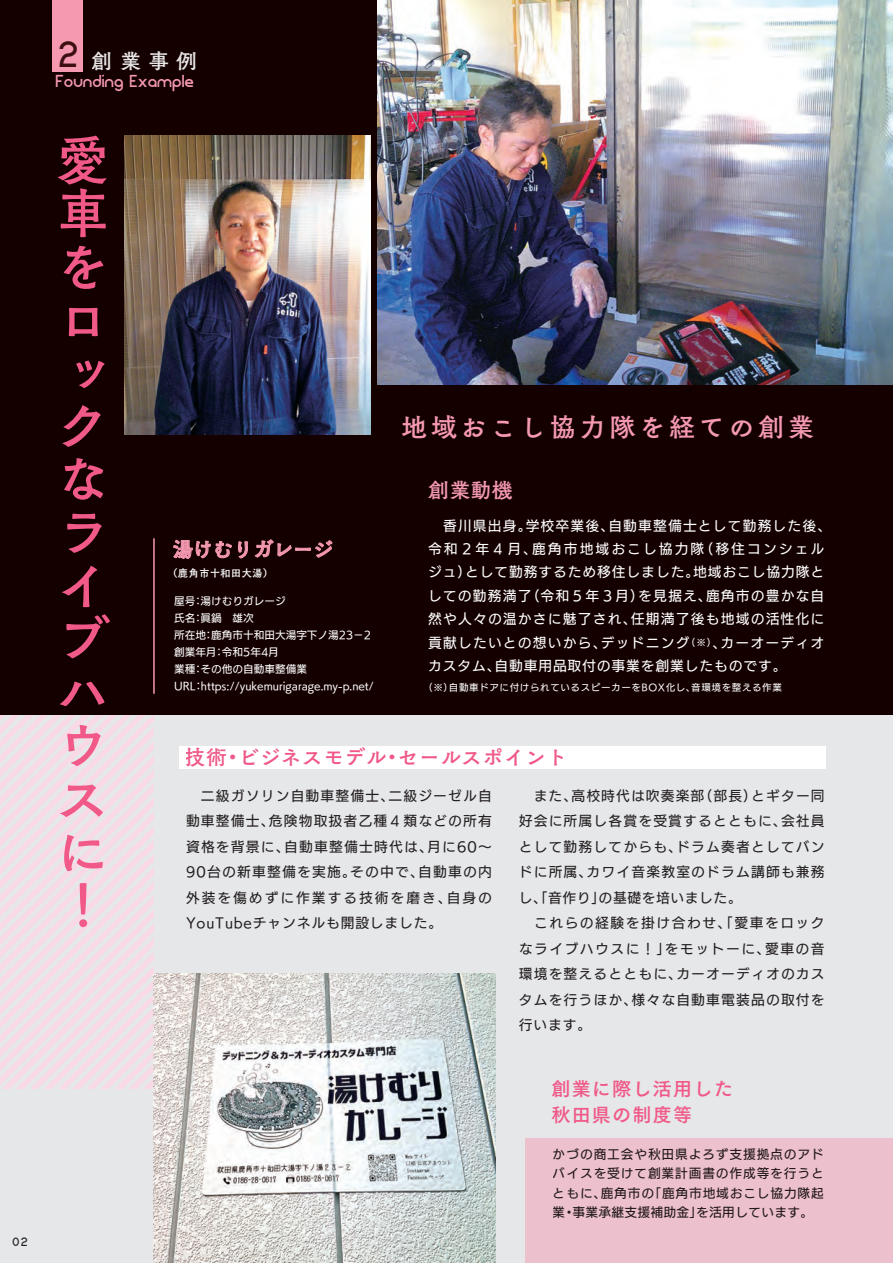
<style>
.page{position:relative;width:893px;height:1263px;background:#e6e7e9}
.page>*{position:absolute;margin:0;border:0;box-sizing:border-box;transform-origin:0 0}
.t1{font:54.15px/53.1px "Tsuku Old Gothic Std B";color:#f05988}
.t2{font:26.55px "Tsuku Old Gothic Std B";letter-spacing:.12em;color:#f499b0}
.t3{font:21.3px "Tsuku Old Gothic Std B";color:#f05988}
.t4{font:21.3px "Tsuku Old Gothic Std B";letter-spacing:-.06em;color:#f499b0}
.t5{font:21.3px "Tsuku Old Gothic Std B";color:#fff}
.t6{font:19.2px/25.5px "Tsuku Go Pro B";letter-spacing:.06em;color:#f05988}
.t7{font:18px "FOT Blue Yonder";color:#f499b0}
.t8{font:13.8px/25.5px "UD Kakugo Small Pr 6 N M";letter-spacing:.08em;color:#231f20;text-align:justify}
.t9{font:13.8px/23.4px "UD Kakugo Small Pr 6 N M";letter-spacing:.08em;color:#fff}
.t10{font:12.75px/19.2px "UD Kakugo Small Pr 6 N M";letter-spacing:.06em;color:#231f20;text-align:justify}
.t11{font:12.75px "FOT Blue Yonder";color:#231f20}
.t12{font:10.65px/17px "UD Kakugo Small Pr 6 N M";color:#fff}
.t13{font:10.65px "Tsuku Old Gothic Std B";color:#fff}
.t14{font:9.6px "UD Kakugo Small Pr 6 N M";letter-spacing:.06em;color:#fff}
.s1{font-family:"FOT Blue Yonder";font-size:38.25px;color:#150000}
.s2{font-size:9.6px}
</style>
<div class="page">
<div style="left:0;top:0;width:154px;height:1089px;background:linear-gradient(to right,#efdee7,#efdee7)"></div>
<div style="left:0;top:0;width:893px;height:714px;background:#150000"></div>
<div style="left:526px;top:1138px;width:367px;height:125px;background:#ecc0cc"></div>
<div style="left:53px;top:0;width:30px;height:71px;background:#f499b0"></div>
<div style="left:180px;top:746px;width:646px;height:23px;background:#fff"></div>
<svg style="left:173px;top:539px;width:59px;height:20px"></svg>
<svg style="left:238px;top:541px;width:10px;height:18px"></svg>
<svg style="left:255px;top:539px;width:77px;height:19px"></svg>
<hr style="left:153px;top:538px;width:2px;height:156px;background:#f499b0">
<img style="left:378px;top:0;width:515px;height:384px">
<img style="left:124px;top:135px;width:247px;height:300px">
<img style="left:154px;top:973px;width:341px;height:290px">
<p class="t11" style="left:12px;top:1233px;width:17px">02</p>
<h3 class="t5" style="left:57px;top:45px;width:142px"><span class="s1">2</span> 創業事例</h3>
<h3 class="t7" style="left:55px;top:69px;width:140px">Founding Example</h3>
<h1 class="t1" style="left:56px;top:132px;width:55px">愛車をロックなライブハウスに！</h1>
<h2 class="t2" style="left:401px;top:407px;width:415px">地域おこし協力隊を経ての創業</h2>
<h3 class="t4" style="left:172px;top:533px;width:163px">湯けむりガレージ</h3>
<p class="t13" style="left:167px;top:565px;width:108px">（鹿角市十和田大湯）</p>
<p class="t12" style="left:174px;top:593px;width:201px">屋号：湯けむりガレージ<br>氏名：眞鍋　雄次<br>所在地：鹿角市十和田大湯字下ノ湯23－2創業年月：令和5年4月<br>業種：その他の自動車整備業<br>URL：https://yukemurigarage.my-p.net/</p>
<h3 class="t4" style="left:428px;top:474px;width:87px">創業動機</h3>
<p class="t9" style="left:428px;top:514px;width:405px">　香川県出身。学校卒業後、自動車整備士として勤務した後、令和２年４月、鹿角市地域おこし協力隊（移住コンシェルジュ）として勤務するため移住しました。地域おこし協力隊としての勤務満了（令和５年３月）を見据え、鹿角市の豊かな自然や人々の温かさに魅了され、任期満了後も地域の活性化に貢献したいとの想いから、デッドニング<span class="s2">（※）</span>、カーオーディオカスタム、自動車用品取付の事業を創業したものです。</p>
<p class="t14" style="left:423px;top:682px;width:360px">（※）自動車ドアに付けられているスピーカーをBOX化し、音環境を整える作業</p>
<h3 class="t3" style="left:185px;top:741px;width:384px">技術・ビジネスモデル・セールスポイント</h3>
<p class="t8" style="left:186px;top:783px;width:307px">　二級ガソリン自動車整備士、二級ジーゼル自動車整備士、危険物取扱者乙種４類などの所有資格を背景に、自動車整備士時代は、月に60～90台の新車整備を実施。その中で、自動車の内外装を傷めずに作業する技術を磨き、自身のYouTubeチャンネルも開設しました。</p>
<p class="t8" style="left:519px;top:783px;width:307px;text-align:left">　また、高校時代は吹奏楽部（部長）とギター同好会に所属し各賞を受賞するとともに、会社員として勤務してからも、ドラム奏者としてバンドに所属、カワイ音楽教室のドラム講師も兼務し、「音作り」の基礎を培いました。<br>　これらの経験を掛け合わせ、「愛車をロックなライブハウスに！」をモットーに、愛車の音環境を整えるとともに、カーオーディオのカスタムを行うほか、様々な自動車電装品の取付を行います。</p>
<h3 class="t6" style="left:551px;top:1074px;width:183px">創業に際し活用した秋田県の制度等</h3>
<p class="t10" style="left:553px;top:1145px;width:272px">かづの商工会や秋田県よろず支援拠点のアドバイスを受けて創業計画書の作成等を行うとともに、鹿角市の「鹿角市地域おこし協力隊起業・事業承継支援補助金」を活用しています。</p>
</div>
